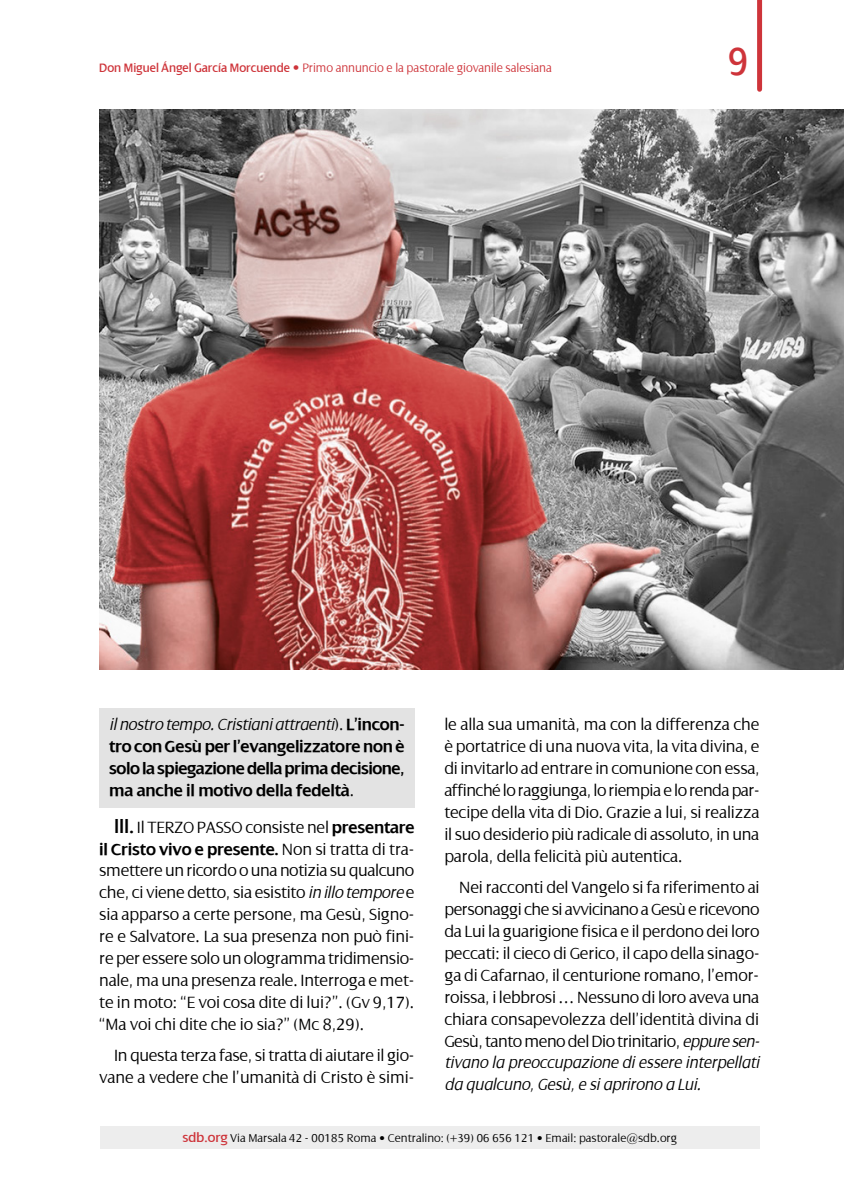
<style>
.page{position:relative;width:844px;height:1191px;background:#fff}
.page>*{position:absolute;margin:0;border:0;box-sizing:border-box;transform-origin:0 0}
.t1{font:42px "Dialog";color:#ce343a;scale:.9 1}
.t2{font:300 17.5px/21.9px "Dialog";letter-spacing:-.01em;color:#000;text-align:justify}
.t3{font:600 17.5px/21.9px "Dialog";letter-spacing:-.01em;color:#000;text-align:justify}
.t4{font:300 13.12px "Dialog";letter-spacing:-.005em;color:#ce343a;scale:.95 1}
.t5{font:300 12.25px "Dialog";color:#000}
.s1{font-weight:400}
.s2{font-weight:400;font-size:14px}
.s3{font-weight:300;font-style:italic}
.s4{font-weight:300}
.s5{font-weight:400;font-size:21.88px}
.s6{font-weight:600}
.s7{font-style:italic}
.s8{font-weight:400;font-size:14px;color:#ce343a}
</style>
<div class="page">
<div style="left:100px;top:1126px;width:659px;height:22px;background:#ededed"></div>
<div style="left:99px;top:707px;width:315px;height:100px;background:#e3e3e3"></div>
<img style="left:99px;top:109px;width:744px;height:561px">
<svg style="left:757px;top:0;width:4px;height:89px"></svg>
<p class="t4" style="left:99px;top:60px;width:477px"><span class="s1">Don Miguel Ángel García Morcuende</span> <span class="s2">•</span> Primo annuncio e la pastorale giovanile salesiana</p>
<h1 class="t1" style="left:728px;top:39px;width:23px">9</h1>
<p class="t3" style="left:109px;top:714px;width:297px"><span class="s3">il nostro tempo. Cristiani attraenti</span><span class="s4">).</span> L’incon&shy;tro con Gesù per l’evangelizzatore non è solo la spiegazione della prima decisione, ma anche il motivo della fedeltà<span class="s4">.</span></p>
<p class="t2" style="left:99px;top:816px;width:317px;text-indent:15px"><span class="s5">III.</span> Il TERZO PASSO consiste nel <span class="s6">presentare il Cristo vivo e presente.</span> Non si tratta di tra&shy;smettere un ricordo o una notizia su qualcuno che, ci viene detto, sia esistito <span class="s7">in illo tempore</span> e sia apparso a certe persone, ma Gesù, Signo&shy;re e Salvatore. La sua presenza non può fini&shy;re per essere solo un ologramma tridimensio&shy;nale, ma una presenza reale. Interroga e met&shy;te in moto: “E voi cosa dite di lui?”. (Gv 9,17). “Ma voi chi dite che io sia?” (Mc 8,29).</p>
<p class="t2" style="left:99px;top:1045px;width:317px;text-align:right">In questa terza fase, si tratta di aiutare il gio&shy;vane a vedere che l’umanità di Cristo è simi-</p>
<p class="t2" style="left:444px;top:714px;width:317px">le alla sua umanità, ma con la differenza che è portatrice di una nuova vita, la vita divina, e di invitarlo ad entrare in comunione con essa, affinché lo raggiunga, lo riempia e lo renda par&shy;tecipe della vita di Dio. Grazie a lui, si realizza il suo desiderio più radicale di assoluto, in una parola, della felicità più autentica.</p>
<p class="t2" style="left:444px;top:877px;width:317px;text-indent:15px">Nei racconti del Vangelo si fa riferimento ai personaggi che si avvicinano a Gesù e ricevono da Lui la guarigione fisica e il perdono dei loro peccati: il cieco di Gerico, il capo della sinago&shy;ga di Cafarnao, il centurione romano, l’emor&shy;roissa, i lebbrosi … Nessuno di loro aveva una chiara consapevolezza dell’identità divina di Gesù, tanto meno del Dio trinitario, <span class="s7">eppure sen&shy;tivano la preoccupazione di essere interpellati da qualcuno, Gesù, e si aprirono a Lui.</span></p>
<p class="t5" style="left:182px;top:1131px;width:496px"><span class="s8">sdb.org</span> Via Marsala 42 - 00185 Roma • Centralino: (+39) 06 656 121 • Email: pastorale@sdb.org</p>
</div>
